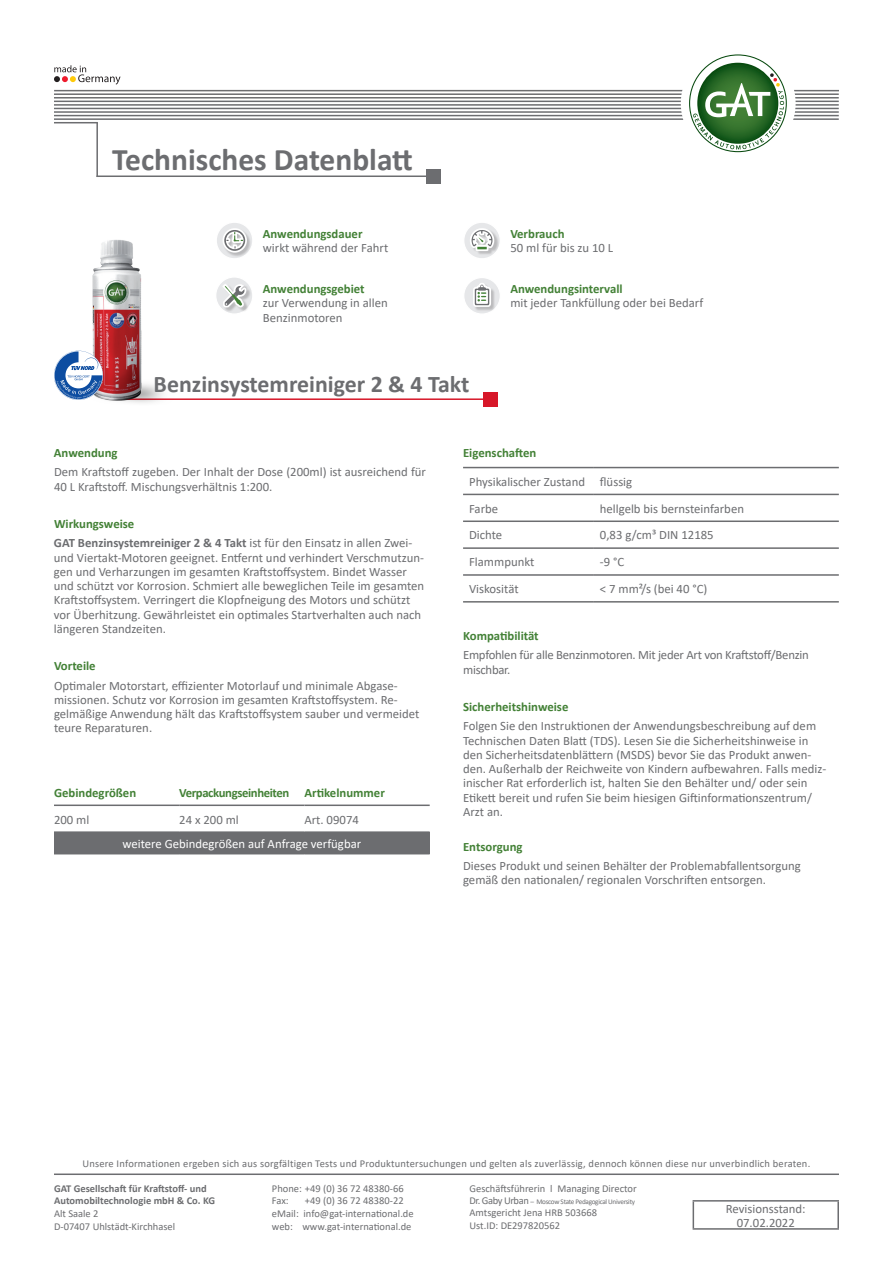
<style>
.page{position:relative;width:893px;height:1263px;background:#fff}
.page>*{position:absolute;margin:0;border:0;box-sizing:border-box;transform-origin:0 0}
.t1{font:700 31.5px "Calibri";color:#6c6d70}
.t2{font:700 23.85px "Calibri";color:#6c6d70}
.t3{font:12.75px/14.2px "Calibri";color:#6c6d70}
.t4{font:700 12.75px "Calibri";color:#438136}
.t5{font:700 12.75px/19.5px "Calibri";color:#6c6d70}
.t6{font:12.75px/14.2px "Calibri";letter-spacing:-.02em;color:#6c6d70}
.t7{font:12.75px "Calibri";color:#fff}
.t8{font:700 12.75px "Calibri";letter-spacing:-.03em;color:#438136}
.t9{font:10.5px/12.6px "Calibri";color:#6c6d70}
.t10{font:10.5px "Calibri";letter-spacing:.02em;color:#6c6d70}
.t11{font:700 10.5px/12.6px "Calibri";color:#6c6d70}
.t12{font:7.2px "Calibri";letter-spacing:-.04em;color:#6c6d70}
.s1{color:#438136}
.s2{font-weight:400}
.s3{font-size:10.5px}
</style>
<div class="page">
<hr style="left:54px;top:1173px;width:785px;height:2px;background:#6c6d70">
<svg style="left:54px;top:65px;width:67px;height:20px"></svg>
<hr style="left:54px;top:111px;width:785px;height:2px;background:#6c6d70">
<hr style="left:54px;top:115px;width:785px;height:1px;background:#6c6d70">
<hr style="left:54px;top:118px;width:785px;height:2px;background:#6c6d70">
<hr style="left:54px;top:108px;width:785px;height:1px;background:#6c6d70">
<hr style="left:54px;top:104px;width:785px;height:2px;background:#6c6d70">
<hr style="left:54px;top:101px;width:785px;height:1px;background:#6c6d70">
<hr style="left:54px;top:97px;width:785px;height:2px;background:#6c6d70">
<hr style="left:54px;top:90px;width:785px;height:1px;background:#6c6d70">
<hr style="left:54px;top:93px;width:785px;height:2px;background:#6c6d70">
<div style="left:681px;top:46px;width:115px;height:115px;background:#fff;border-radius:50%"></div>
<svg style="left:689px;top:54px;width:98px;height:98px"></svg>
<hr style="left:97px;top:175px;width:334px;height:2px;background:#6c6d70">
<div style="left:426px;top:169px;width:15px;height:14px;background:#6c6d70"></div>
<hr style="left:96px;top:122px;width:2px;height:55px;background:#6c6d70">
<hr style="left:54px;top:122px;width:44px;height:1px;background:#6c6d70">
<div style="left:464px;top:277px;width:36px;height:37px;background:#e6e7e9;border-radius:50%"></div>
<div style="left:463px;top:277px;width:38px;height:38px;border:1px solid #fff;border-radius:50%"></div>
<div style="left:474px;top:284px;width:22px;height:27px;background:#231f20;opacity:.23"></div>
<svg style="left:471px;top:281px;width:22px;height:29px"></svg>
<svg style="left:464px;top:222px;width:36px;height:37px"></svg>
<div style="left:463px;top:222px;width:38px;height:37px;border:1px solid #fff;border-radius:50%"></div>
<div style="left:471px;top:229px;width:28px;height:27px;background:#231f20;opacity:.23"></div>
<div style="left:468px;top:227px;width:27px;height:27px;background:#fff;opacity:.3"></div>
<svg style="left:468px;top:225px;width:29px;height:28px"></svg>
<div style="left:216px;top:277px;width:37px;height:37px;background:#e6e7e9;border-radius:50%"></div>
<div style="left:215px;top:276px;width:38px;height:39px;border:1px solid #fff;border-radius:50%"></div>
<div style="left:223px;top:285px;width:28px;height:27px;background:#231f20;opacity:.23"></div>
<svg style="left:216px;top:222px;width:37px;height:37px"></svg>
<div style="left:216px;top:222px;width:37px;height:37px;border:1px solid #fff;border-radius:50%"></div>
<div style="left:223px;top:229px;width:29px;height:28px;background:#231f20;opacity:.23"></div>
<svg style="left:220px;top:222px;width:29px;height:93px"></svg>
<hr style="left:693px;top:1200px;width:146px;height:1px;background:#6c6d70">
<svg style="left:693px;top:1201px;width:1px;height:27px"></svg>
<hr style="left:837px;top:1201px;width:2px;height:27px;background:#6c6d70">
<hr style="left:693px;top:1228px;width:146px;height:2px;background:#6c6d70">
<svg style="left:463px;top:468px;width:376px;height:28px"></svg>
<hr style="left:463px;top:467px;width:131px;height:1px;background:#6c6d70">
<hr style="left:594px;top:467px;width:245px;height:1px;background:#6c6d70">
<hr style="left:463px;top:494px;width:131px;height:1px;background:#6c6d70">
<hr style="left:594px;top:494px;width:245px;height:1px;background:#6c6d70">
<hr style="left:463px;top:520px;width:131px;height:2px;background:#6c6d70">
<hr style="left:594px;top:520px;width:245px;height:2px;background:#6c6d70">
<hr style="left:463px;top:547px;width:131px;height:2px;background:#6c6d70">
<hr style="left:594px;top:547px;width:245px;height:2px;background:#6c6d70">
<hr style="left:463px;top:574px;width:131px;height:2px;background:#6c6d70">
<hr style="left:594px;top:574px;width:245px;height:2px;background:#6c6d70">
<hr style="left:463px;top:601px;width:131px;height:2px;background:#6c6d70">
<hr style="left:594px;top:601px;width:245px;height:2px;background:#6c6d70">
<hr style="left:114px;top:398px;width:376px;height:2px;background:#d71729">
<img style="left:75px;top:240px;width:118px;height:163px">
<div style="left:483px;top:392px;width:14px;height:14px;background:#d71729"></div>
<svg style="left:54px;top:351px;width:49px;height:49px"></svg>
<div style="left:54px;top:832px;width:376px;height:22px;background:#6c6d70"></div>
<hr style="left:54px;top:804px;width:125px;height:2px;background:#6c6d70">
<hr style="left:179px;top:804px;width:125px;height:2px;background:#6c6d70">
<hr style="left:304px;top:804px;width:126px;height:2px;background:#6c6d70">
<hr style="left:54px;top:831px;width:125px;height:2px;background:#6c6d70">
<hr style="left:179px;top:831px;width:125px;height:2px;background:#6c6d70">
<hr style="left:304px;top:831px;width:126px;height:2px;background:#6c6d70">
<h1 class="t1" style="left:112px;top:137px;width:302px">Technisches Datenblatt</h1>
<p class="t4" style="left:263px;top:225px;width:101px">Anwendungsdauer</p>
<p class="t3" style="left:263px;top:241px;width:127px">wirkt während der Fahrt</p>
<p class="t4" style="left:263px;top:280px;width:103px">Anwendungsgebiet</p>
<p class="t3" style="left:263px;top:296px;width:126px">zur Verwendung in allen<br>Benzinmotoren</p>
<h2 class="t2" style="left:154px;top:367px;width:317px">Benzinsystemreiniger 2 &amp; 4 Takt</h2>
<p class="t4" style="left:510px;top:225px;width:56px">Verbrauch</p>
<p class="t3" style="left:510px;top:241px;width:104px">50 ml für bis zu 10 L</p>
<p class="t4" style="left:510px;top:280px;width:114px">Anwendungsintervall</p>
<p class="t3" style="left:510px;top:296px;width:194px">mit jeder Tankfüllung oder bei Bedarf</p>
<p class="t4" style="left:54px;top:444px;width:65px">Anwendung</p>
<p class="t3" style="left:54px;top:465px;width:374px">Dem Kraftstoff zugeben. Der Inhalt der Dose (200ml) ist ausreichend für<br>40 L Kraftstoff. Mischungsverhältnis 1:200.</p>
<p class="t5" style="left:54px;top:514px;width:360px"><span class="s1">Wirkungsweise<br></span>GAT Benzinsystemreiniger 2 &amp; 4 Takt <span class="s2">ist für den Einsatz in allen Zwei-</span></p>
<p class="t3" style="left:54px;top:550px;width:372px">und Viertakt-Motoren geeignet. Entfernt und verhindert Verschmutzun&shy;gen und Verharzungen im gesamten Kraftstoffsystem. Bindet Wasser und schützt vor Korrosion. Schmiert alle beweglichen Teile im gesamten Kraftstoffsystem. Verringert die Klopfneigung des Motors und schützt vor Überhitzung. Gewährleistet ein optimales Startverhalten auch nach längeren Standzeiten.</p>
<p class="t4" style="left:54px;top:657px;width:43px">Vorteile</p>
<p class="t3" style="left:54px;top:678px;width:367px">Optimaler Motorstart, effizienter Motorlauf und minimale Abgase&shy;missionen. Schutz vor Korrosion im gesamten Kraftstoffsystem. Re&shy;gelmäßige Anwendung hält das Kraftstoffsystem sauber und vermeidet teure Reparaturen.</p>
<p class="t4" style="left:54px;top:783px;width:84px">Gebindegrößen</p>
<p class="t8" style="left:179px;top:783px;width:207px">Verpackungseinheiten Artikelnummer</p>
<p class="t3" style="left:54px;top:812px;width:37px">200 ml</p>
<p class="t3" style="left:179px;top:812px;width:61px">24 x 200 ml</p>
<p class="t3" style="left:304px;top:812px;width:56px">Art. 09074</p>
<p class="t7" style="left:122px;top:835px;width:240px">weitere Gebindegrößen auf Anfrage verfügbar</p>
<p class="t4" style="left:463px;top:444px;width:75px">Eigenschaften</p>
<p class="t3" style="left:469px;top:468px;width:165px;line-height:26.8px">Physikalischer Zustand flüssig<br>Farbe</p>
<p class="t3" style="left:600px;top:501px;width:146px">hellgelb bis bernsteinfarben</p>
<p class="t3" style="left:469px;top:528px;width:35px">Dichte</p>
<p class="t3" style="left:600px;top:528px;width:115px">0,83 g/cm³ DIN 12185</p>
<p class="t3" style="left:469px;top:555px;width:67px">Flammpunkt</p>
<p class="t3" style="left:600px;top:555px;width:26px">-9 °C</p>
<p class="t3" style="left:469px;top:581px;width:51px">Viskosität</p>
<p class="t3" style="left:600px;top:581px;width:109px">&lt; 7 mm²/s (bei 40 °C)</p>
<p class="t4" style="left:463px;top:627px;width:77px">Kompatibilität</p>
<p class="t6" style="left:463px;top:648px;width:347px">Empfohlen für alle Benzinmotoren. Mit jeder Art von Kraftstoff/Benzin mischbar.</p>
<p class="t4" style="left:463px;top:698px;width:107px">Sicherheitshinweise</p>
<p class="t3" style="left:463px;top:719px;width:365px">Folgen Sie den Instruktionen der Anwendungsbeschreibung auf dem Technischen Daten Blatt (TDS). Lesen Sie die Sicherheitshinweise in den Sicherheitsdatenblättern (MSDS) bevor Sie das Produkt anwen&shy;den. Außerhalb der Reichweite von Kindern aufbewahren. Falls mediz&shy;inischer Rat erforderlich ist, halten Sie den Behälter und/ oder sein Etikett bereit und rufen Sie beim hiesigen Giftinformationszentrum/ Arzt an.</p>
<p class="t4" style="left:463px;top:837px;width:61px">Entsorgung</p>
<p class="t3" style="left:463px;top:858px;width:339px">Dieses Produkt und seinen Behälter der Problemabfallentsorgung gemäß den nationalen/ regionalen Vorschriften entsorgen.</p>
<p class="t10" style="left:82px;top:1156px;width:729px">Unsere Informationen ergeben sich aus sorgfältigen Tests und Produktuntersuchungen und gelten als zuverlässig, dennoch können diese nur unverbindlich beraten.</p>
<p class="t11" style="left:54px;top:1182px;width:163px">GAT Gesellschaft für Kraftstoff- und<br>Automobiltechnologie mbH &amp; Co. KG</p>
<p class="t9" style="left:54px;top:1207px;width:123px">Alt Saale 2<br>D-07407 Uhlstädt-Kirchhasel</p>
<p class="t9" style="left:272px;top:1182px;width:133px">Phone: +49 (0) 36 72 48380-66<br>Fax:</p>
<p class="t9" style="left:272px;top:1194px;width:143px;text-indent:33px">+49 (0) 36 72 48380-22 eMail: info@gat-international.de web: www.gat-international.de</p>
<p class="t9" style="left:469px;top:1182px;width:169px">Geschäftsführerin l Managing Director</p>
<p class="t12" style="left:469px;top:1196px;width:167px"><span class="s3">Dr. Gaby Urban</span> – Moscow State Pedagogical University</p>
<p class="t9" style="left:469px;top:1206px;width:129px">Amtsgericht Jena HRB 503668<br>Ust.ID: DE297820562</p>
<p class="t3" style="left:726px;top:1201px;width:81px;text-align:center">Revisionsstand:<br>07.02.2022</p>
</div>
